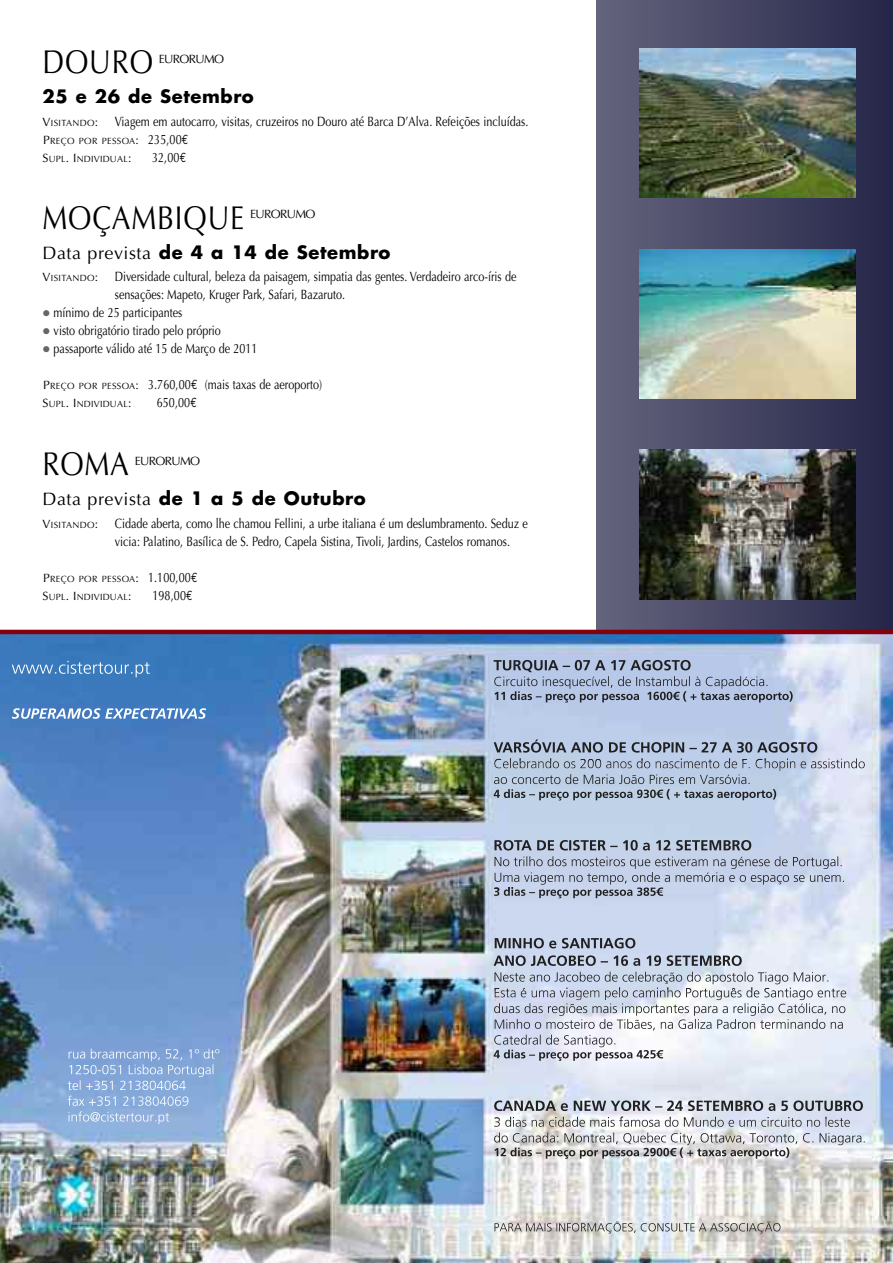
<style>
.page{position:relative;width:893px;height:1263px;background:#fff}
.page>*{position:absolute;margin:0;border:0;box-sizing:border-box;transform-origin:0 0}
.t1{font:33px "Optima";letter-spacing:.03em;color:#000;scale:.85 1}
.t2{font:700 18px "Futura Std";letter-spacing:.035em;color:#000}
.t3{font:13.5px/18px "Optima";color:#000;scale:.8 1}
.t4{font:12px "Optima";letter-spacing:-.055em;color:#000}
.t5{font:9px/18px "Optima";letter-spacing:.02em;color:#000}
.s1{font-size:12px}
.s2{font-size:9px}
.s3{font-size:13.5px}
.s4{font-family:"Euro Mono";font-size:13.5px}
.s5{font-family:"Euro Mono"}
.s6{font-family:"Optima";font-weight:400}
.s7{color:#666}
</style>
<div class="page">
<img style="left:597px;top:0;width:296px;height:639px">
<img style="left:0;top:634px;width:892px;height:629px">
<img style="left:67px;top:661px;width:83px;height:16px">
<img style="left:91px;top:1049px;width:128px;height:12px">
<img style="left:13px;top:708px;width:193px;height:11px">
<img style="left:522px;top:660px;width:169px;height:12px">
<img style="left:520px;top:758px;width:337px;height:10px">
<img style="left:494px;top:887px;width:169px;height:9px">
<img style="left:495px;top:987px;width:340px;height:10px">
<img style="left:505px;top:1117px;width:321px;height:10px">
<img style="left:640px;top:49px;width:215px;height:149px">
<img style="left:640px;top:249px;width:215px;height:149px">
<img style="left:640px;top:450px;width:215px;height:149px">
<hr style="left:0;top:630px;width:893px;height:4px;background:#85000b">
<h1 class="t1" style="left:43px;top:48px;width:132px">DOURO</h1>
<p class="t4" style="left:159px;top:54px;width:67px">EURORUMO</p>
<h2 class="t2" style="left:43px;top:88px;width:213px">25 e 26 de Setembro</h2>
<p class="t3" style="left:43px;top:113px;width:609px"><span class="s1">V</span><span class="s2">ISITANDO</span><span class="s1">:</span> Viagem em autocarro, visitas, cruzeiros no Douro até Barca D’Alva. Refeições incluídas.</p>
<p class="t5" style="left:43px;top:132px;width:147px"><span class="s1">P</span>REÇO POR PESSOA<span class="s1">:</span> <span class="s3">235,00</span><span class="s4">€<br></span><span class="s1">S</span>UPL<span class="s1">. I</span>NDIVIDUAL<span class="s1">:</span></p>
<p class="t3" style="left:152px;top:149px;width:44px">32,00<span class="s5">€</span></p>
<h1 class="t1" style="left:43px;top:204px;width:239px">MOÇAMBIQUE</h1>
<p class="t4" style="left:250px;top:209px;width:67px">EURORUMO</p>
<h2 class="t2" style="left:43px;top:244px;width:349px"><span class="s6">Data prevista</span> de 4 a 14 de Setembro</h2>
<p class="t3" style="left:115px;top:269px;width:504px;text-indent:-72px"><span class="s1">V</span><span class="s2">ISITANDO</span><span class="s1">:</span> Diversidade cultural, beleza da paisagem, simpatia das gentes. Verdadeiro arco-íris de sensações: Mapeto, Kruger Park, Safari, Bazaruto.</p>
<p class="t3" style="left:43px;top:305px;width:176px"><span class="s7">●</span> mínimo de 25 participantes</p>
<p class="t3" style="left:43px;top:323px;width:225px"><span class="s7">●</span> visto obrigatório tirado pelo próprio</p>
<p class="t3" style="left:43px;top:341px;width:270px"><span class="s7">●</span> passaporte válido até 15 de Março de 2011</p>
<p class="t3" style="left:43px;top:377px;width:350px"><span class="s1">P</span><span class="s2">REÇO POR PESSOA</span><span class="s1">:</span> 3.760,00<span class="s5">€</span> (mais taxas de aeroporto)</p>
<p class="t5" style="left:43px;top:396px;width:90px"><span class="s1">S</span>UPL<span class="s1">. I</span>NDIVIDUAL<span class="s1">:</span></p>
<p class="t3" style="left:157px;top:395px;width:52px">650,00<span class="s5">€</span></p>
<h1 class="t1" style="left:43px;top:450px;width:103px">ROMA</h1>
<p class="t4" style="left:135px;top:456px;width:67px">EURORUMO</p>
<h2 class="t2" style="left:43px;top:490px;width:325px"><span class="s6">Data prevista</span> de 1 a 5 de Outubro</h2>
<p class="t3" style="left:115px;top:515px;width:518px;text-indent:-72px"><span class="s1">V</span><span class="s2">ISITANDO</span><span class="s1">:</span> Cidade aberta, como lhe chamou Fellini, a urbe italiana é um deslumbramento. Seduz e vicia: Palatino, Basílica de S. Pedro, Capela Sistina, Tivoli, Jardins, Castelos romanos.</p>
<p class="t5" style="left:43px;top:570px;width:156px"><span class="s1">P</span>REÇO POR PESSOA<span class="s1">:</span> <span class="s3">1.100,00</span><span class="s4">€<br></span><span class="s1">S</span>UPL<span class="s1">. I</span>NDIVIDUAL<span class="s1">:</span></p>
<p class="t3" style="left:152px;top:587px;width:52px">198,00<span class="s5">€</span></p>
</div>
